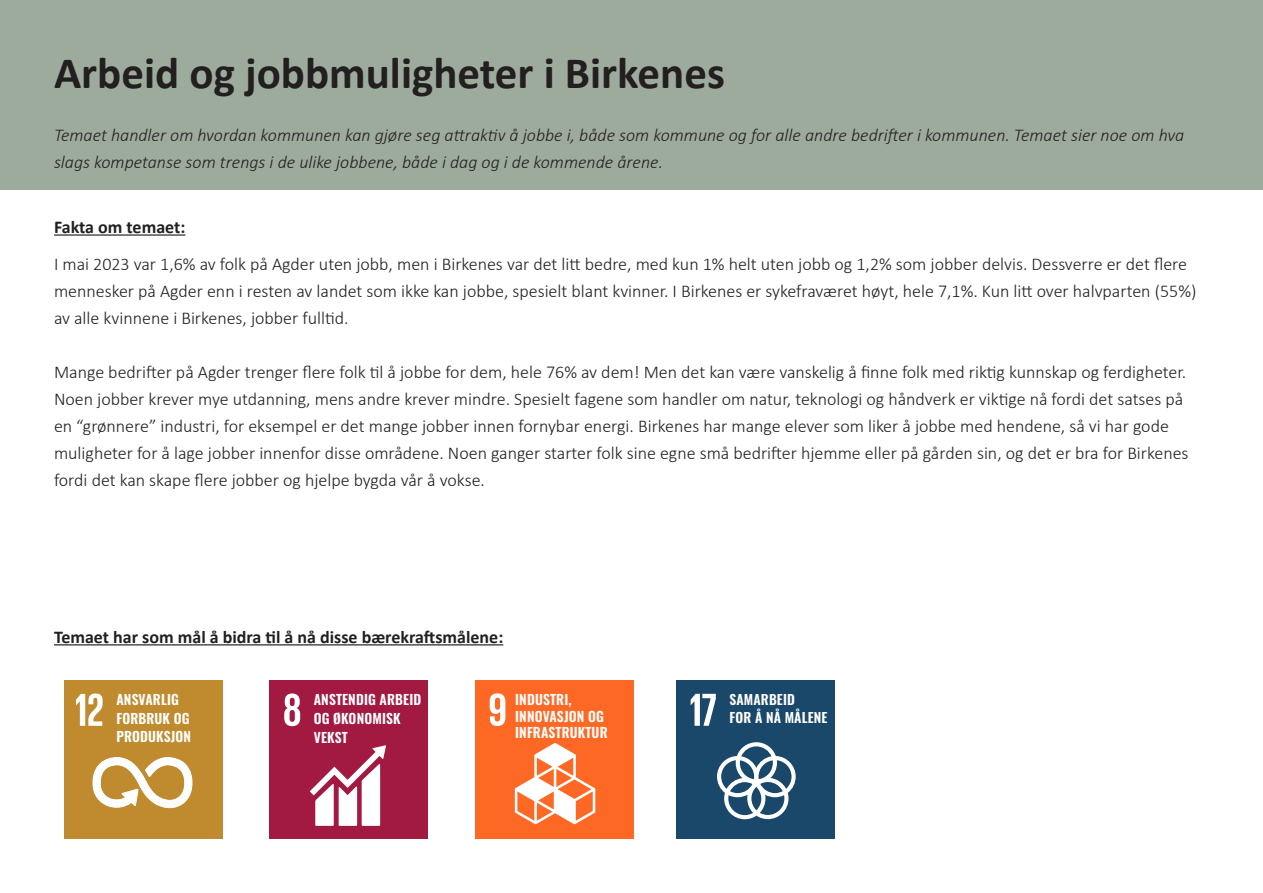
<style>
.page{position:relative;width:1263px;height:893px;background:#fff}
.page>*{position:absolute;margin:0;border:0;box-sizing:border-box;transform-origin:0 0}
._48_Bold_left{font:700 45px "Calibri";color:#231f20}
._12_Light_left{font:300 18px/27px "Calibri";color:#231f20}
._12_Light_left-2{font:italic 300 18px/27px "Calibri";color:#231f20}
._14_semibold_left{font:700 18px "Calibri";color:#231f20}
.t1{font:600 13.65px/18.8px "Oswald";letter-spacing:.01em;color:#fff}
</style>
<div class="page">
<div style="left:0;top:0;width:1263px;height:189px;background:#9dab9c"></div>
<hr style="left:54px;top:234px;width:131px;height:2px;background:#231f20">
<hr style="left:54px;top:644px;width:449px;height:1px;background:#231f20">
<div style="left:676px;top:680px;width:159px;height:159px;background:#19486a"></div>
<svg style="left:691px;top:694px;width:25px;height:32px"></svg>
<svg style="left:717px;top:742px;width:79px;height:77px"></svg>
<div style="left:475px;top:680px;width:158px;height:159px;background:#fd6925"></div>
<svg style="left:490px;top:693px;width:15px;height:33px"></svg>
<svg style="left:515px;top:743px;width:80px;height:81px"></svg>
<div style="left:64px;top:680px;width:158px;height:159px;background:#bf8b2e"></div>
<svg style="left:76px;top:693px;width:27px;height:33px"></svg>
<svg style="left:93px;top:757px;width:99px;height:52px"></svg>
<div style="left:269px;top:680px;width:159px;height:159px;background:#a21942"></div>
<svg style="left:284px;top:693px;width:16px;height:33px"></svg>
<svg style="left:310px;top:745px;width:76px;height:81px"></svg>
<p class="_48_Bold_left" style="left:54px;top:41px;width:672px">Arbeid og jobbmuligheter i Birkenes</p>
<p class="_12_Light_left-2" style="left:54px;top:121px;width:1132px">Temaet handler om hvordan kommunen kan gjøre seg attraktiv å jobbe i, både som kommune og for alle andre bedrifter i kommunen. Temaet sier noe om hva slags kompetanse som trengs i de ulike jobbene, både i dag og i de kommende årene.</p>
<p class="_14_semibold_left" style="left:54px;top:214px;width:133px">Fakta om temaet:</p>
<p class="_12_Light_left" style="left:54px;top:250px;width:1144px">I mai 2023 var 1,6% av folk på Agder uten jobb, men i Birkenes var det litt bedre, med kun 1% helt uten jobb og 1,2% som jobber delvis. Dessverre er det flere mennesker på Agder enn i resten av landet som ikke kan jobbe, spesielt blant kvinner. I Birkenes er sykefraværet høyt, hele 7,1%. Kun litt over halvparten (55%) av alle kvinnene i Birkenes, jobber fulltid.</p>
<p class="_12_Light_left" style="left:54px;top:358px;width:1136px">Mange bedrifter på Agder trenger flere folk til å jobbe for dem, hele 76% av dem! Men det kan være vanskelig å finne folk med riktig kunnskap og ferdigheter.<br>Noen jobber krever mye utdanning, mens andre krever mindre. Spesielt fagene som handler om natur, teknologi og håndverk er viktige nå fordi det satses på en “grønnere” industri, for eksempel er det mange jobber innen fornybar energi. Birkenes har mange elever som liker å jobbe med hendene, så vi har gode muligheter for å lage jobber innenfor disse områdene. Noen ganger starter folk sine egne små bedrifter hjemme eller på gården sin, og det er bra for Birkenes fordi det kan skape flere jobber og hjelpe bygda vår å vokse.</p>
<p class="_14_semibold_left" style="left:54px;top:624px;width:451px">Temaet har som mål å bidra til å nå disse bærekraftsmålene:</p>
<p class="t1" style="left:116px;top:691px;width:76px">ANSVARLIG<br>FORBRUK OG<br>PRODUKSJON</p>
<p class="t1" style="left:314px;top:691px;width:109px">ANSTENDIG ARBEID<br>OG ØKONOMISK<br>VEKST</p>
<p class="t1" style="left:515px;top:693px;width:94px;line-height:16.2px">INDUSTRI,<br>INNOVASJON OG<br>INFRASTRUKTUR</p>
<p class="t1" style="left:729px;top:691px;width:100px">SAMARBEID<br>FOR Å NÅ MÅLENE</p>
</div>
